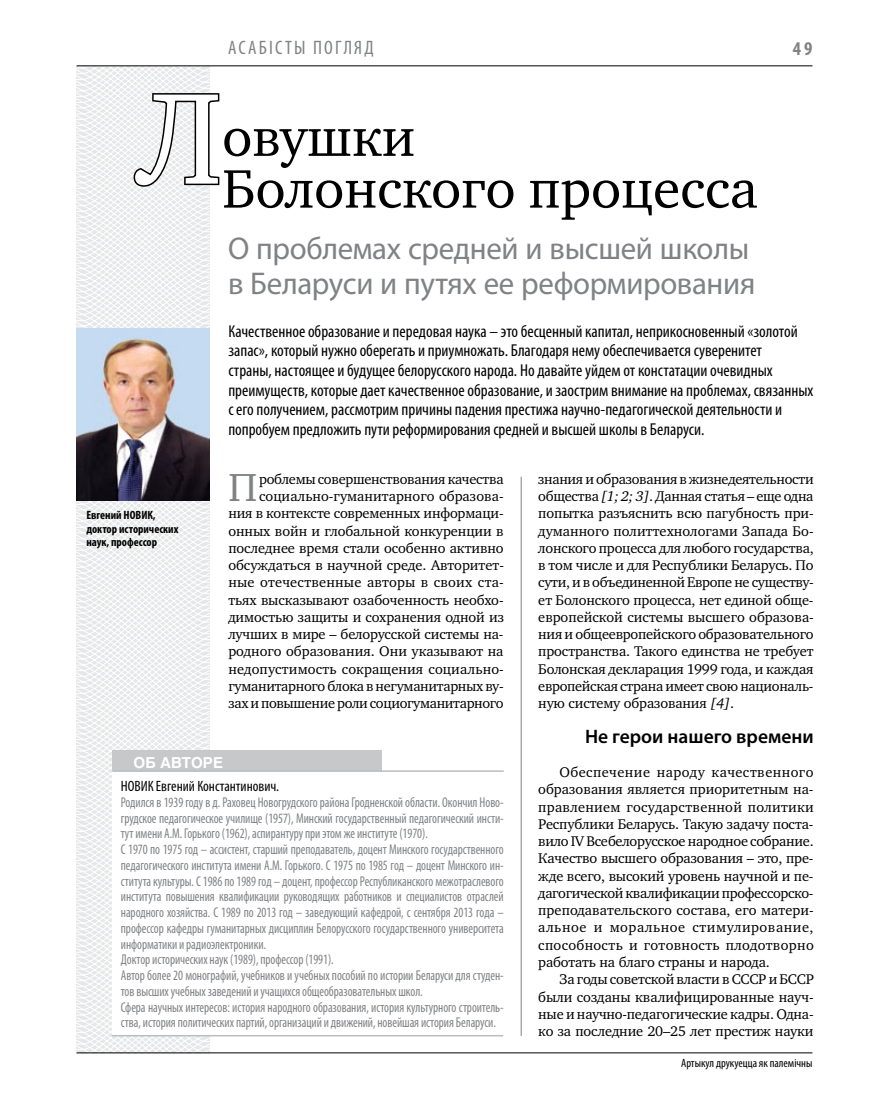
<style>
.page{position:relative;width:872px;height:1106px;background:#fff}
.page>*{position:absolute;margin:0;border:0;box-sizing:border-box;transform-origin:0 0}
.t1{font:132.6px "Charter C";color:#fff}
.t2{font:55.5px/51.8px "Charter C";color:#000}
.t3{font:40.05px "Charter C";color:#808285}
.t4{font:31.5px/34.5px "Myriad Pro";letter-spacing:-.01em;color:#808285}
.t5{font:600 19.5px "Myriad Pro";color:#000}
.t6{font:condensed 19.5px "Myriad Pro";color:#808285}
.t7{font:700 condensed 19.5px "Myriad Pro";color:#808285}
.t8{font:condensed 17.25px/19.5px "Myriad Pro";color:#000}
.t9{font:condensed 15px "Myriad Pro";color:#000}
.t10{font:700 15px "Helios";color:#fff}
.t11{font:14.4px/17.2px "Charter C";letter-spacing:-.005em;color:#000;text-align:justify}
.t12{font:condensed 14.25px/15.8px "Myriad Pro";letter-spacing:-.005em;color:#808285;scale:.9 1}
.t13{font:700 condensed 12px/13.5px "Myriad Pro";color:#000}
.t14{font:condensed 12px "Myriad Pro";color:#000}
.s1{font-style:italic}
</style>
<div class="page">
<hr style="left:521px;top:477px;width:1px;height:559px;background:#808285">
<svg style="left:76px;top:65px;width:192px;height:989px"></svg>
<svg style="left:132px;top:92px;width:89px;height:96px"></svg>
<div style="left:112px;top:750px;width:270px;height:23px;background:#c6c8ca"></div>
<div style="left:112px;top:771px;width:392px;height:265px;background:#fff"></div>
<hr style="left:112px;top:1035px;width:391px;height:1px;background:#bcbdc0">
<hr style="left:112px;top:770px;width:392px;height:2px;background:#bcbdc0">
<img style="left:77px;top:328px;width:133px;height:173px">
<hr style="left:77px;top:65px;width:735px;height:1px;background:#000">
<hr style="left:77px;top:1052px;width:735px;height:1px;background:#000">
<h3 class="t6" style="left:228px;top:36px;width:11px">асаб</h3>
<h3 class="t6" style="left:269px;top:36px;width:105px">істы погляд</h3>
<h3 class="t7" style="left:793px;top:37px;width:21px">49</h3>
<h1 class="t1" style="left:138px;top:65px;width:86px">Л</h1>
<h2 class="t2" style="left:222px;top:112px;width:537px">овушки<br>Болонского процесса</h2>
<h3 class="t4" style="left:228px;top:231px;width:529px">О проблемах средней и высшей школы в Беларуси и путях ее реформирования</h3>
<p class="t8" style="left:228px;top:321px;width:586px">Качественное образование и передовая наука – это бесценный капитал, неприкосновенный «золотой запас», который нужно оберегать и приумножать. Благодаря нему обеспечивается суверенитет<br>страны, настоящее и будущее белорусского народа. Но давайте уйдем от констатации очевидных преимуществ, которые дает качественное образование, и заострим внимание на проблемах, связанных с его получением, рассмотрим причины падения престижа научно-педагогической деятельности и попробуем предложить пути реформирования средней и высшей школы в Беларуси.</p>
<p class="t11" style="left:228px;top:470px;width:277px;text-align:right">роблемы совершенствования качества социально-гуманитарного образова-<br>ния в контексте современных информаци&shy;онных войн и глобальной конкуренции в последнее время стали особенно активно обсуждаться в научной среде. Авторитет&shy;ные отечественные авторы в своих ста&shy;тьях высказывают озабоченность необхо&shy;димостью защиты и сохранения одной из лучших в мире – белорусской системы на&shy;родного образования. Они указывают на недопустимость сокращения социально&shy;гуманитарного блока в негуманитарных ву&shy;зах и повышение роли социогуманитарного</p>
<p class="t11" style="left:538px;top:470px;width:277px">знания и образования в жизнедеятельности общества <span class="s1">[1; 2; 3]</span>. Данная статья – еще одна попытка разъяснить всю пагубность при&shy;думанного политтехнологами Запада Бо&shy;лонского процесса для любого государства, в том числе и для Республики Беларусь. По сути, и в объединенной Европе не существу&shy;ет Болонского процесса, нет единой обще&shy;европейской системы высшего образова&shy;ния и общеевропейского образовательного пространства. Такого единства не требует Болонская декларация 1999 года, и каждая европейская страна имеет свою националь&shy;ную систему образования <span class="s1">[4]</span>.</p>
<h3 class="t5" style="left:585px;top:723px;width:230px">Не герои нашего времени</h3>
<p class="t11" style="left:538px;top:763px;width:277px;text-indent:21px">Обеспечение народу качественного образования является приоритетным на&shy;правлением государственной политики Республики Беларусь. Такую задачу поста&shy;вило IV Всебелорусское народное собрание.<br>Качество высшего образования – это, пре&shy;жде всего, высокий уровень научной и пе&shy;дагогической квалификации профессорско&shy;преподавательского состава, его матери&shy;альное и моральное стимулирование, способность и готовность плодотворно работать на благо страны и народа.</p>
<p class="t11" style="left:538px;top:970px;width:277px;text-indent:21px">За годы советской власти в СССР и БССР были созданы квалифицированные науч&shy;ные и научно-педагогические кадры. Одна&shy;ко за последние 20–25 лет престиж науки</p>
<h3 class="t3" style="left:228px;top:465px;width:30px">П</h3>
<p class="t13" style="left:86px;top:508px;width:94px">Евгений НОВИК, доктор исторических наук, профессор</p>
<p class="t10" style="left:134px;top:753px;width:91px">об авторе</p>
<p class="t9" style="left:121px;top:777px;width:160px">НОВИК Евгений Константинович.</p>
<p class="t12" style="left:121px;top:794px;width:427px">Родился в 1939 году в д. Раховец Новогрудского района Гродненской области. Окончил Ново&shy;грудское педагогическое училище (1957), Минский государственный педагогический инсти&shy;тут имени А.М. Горького (1962), аспирантуру при этом же институте (1970).<br>С 1970 по 1975 год – ассистент, старший преподаватель, доцент Минского государственного педагогического института имени А.М. Горького. С 1975 по 1985 год – доцент Минского ин&shy;ститута культуры. С 1986 по 1989 год – доцент, профессор Республиканского межотраслевого института повышения квалификации руководящих работников и специалистов отраслей народного хозяйства. С 1989 по 2013 год – заведующий кафедрой, с сентября 2013 года – профессор кафедры гуманитарных дисциплин Белорусского государственного университета информатики и радиоэлектроники.<br>Доктор исторических наук (1989), профессор (1991).<br>Автор более 20 монографий, учебников и учебных пособий по истории Беларуси для студен&shy;тов высших учебных заведений и учащихся общеобразовательных школ.<br>Сфера научных интересов: история народного образования, история культурного строитель&shy;ства, история политических партий, организаций и движений, новейшая история Беларуси.</p>
<p class="t14" style="left:681px;top:1055px;width:133px">Артыкул друкуецца як палемічны</p>
</div>
